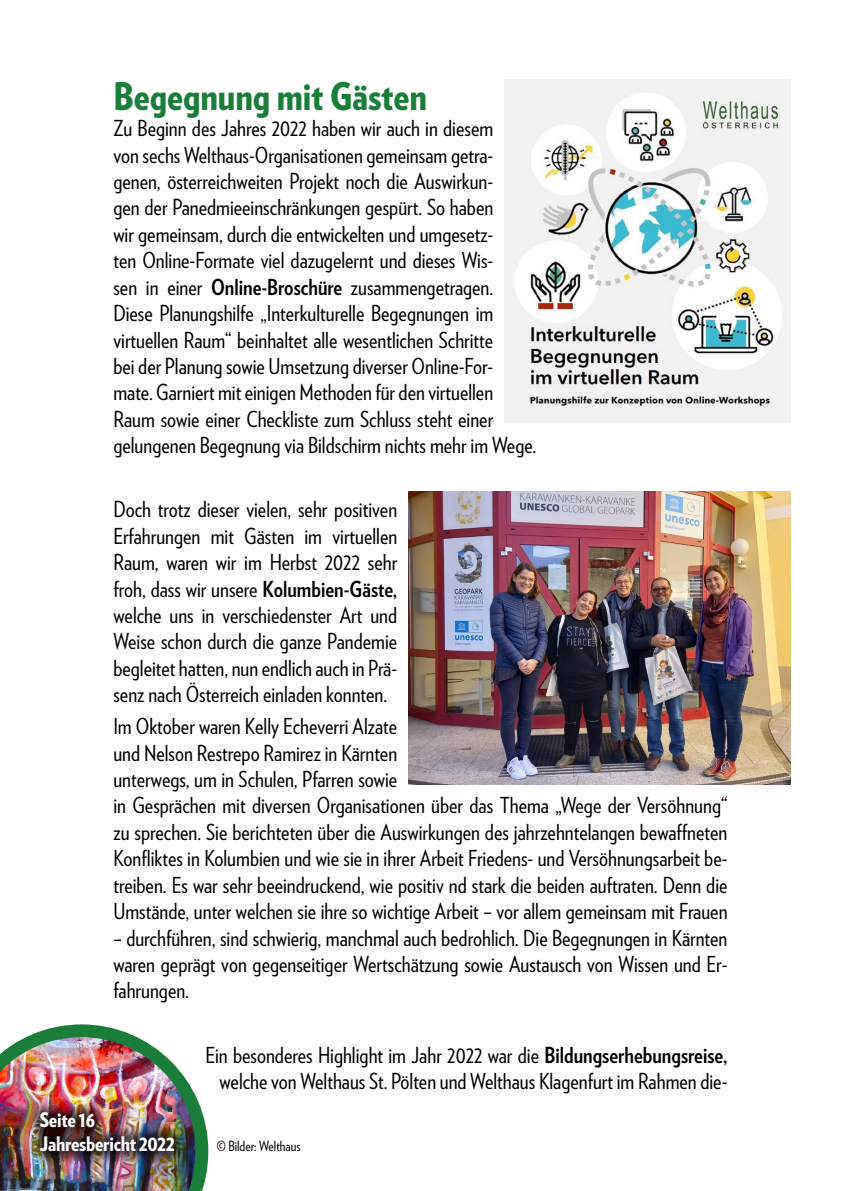
<style>
.page{position:relative;width:842px;height:1191px;background:#fff}
.page>*{position:absolute;margin:0;border:0;box-sizing:border-box;transform-origin:0 0}
.t1{font:900 38px "Verlag Condensed";color:#1a7d39}
.t2{font:22px/26.4px "Verlag Condensed";color:#000}
.t3{font:900 20px/24px "Verlag Condensed";letter-spacing:-.01em;color:#fff}
.t4{font:14px "Verlag Condensed";color:#000}
.s1{font-weight:700}
</style>
<div class="page">
<img style="left:0;top:1024px;width:208px;height:167px">
<img style="left:505px;top:79px;width:286px;height:344px">
<img style="left:409px;top:491px;width:382px;height:293px">
<h1 class="t1" style="left:113px;top:66px;width:315px">Begegnung mit Gästen</h1>
<p class="t2" style="left:113px;top:114px;width:424px">Zu Beginn des Jahres 2022 haben wir auch in diesem<br>von sechs Welthaus-Organisationen gemeinsam getra&shy;genen, österreichweiten Projekt noch die Auswirkun-<br>gen der Panedmieeinschränkungen gespürt. So haben<br>wir gemeinsam, durch die entwickelten und umgesetz-<br>ten Online-Formate viel dazugelernt und dieses Wis-<br>sen in einer <span class="s1">Online-Broschüre</span> zusammengetragen.<br>Diese Planungshilfe „Interkulturelle Begegnungen im virtuellen Raum“ beinhaltet alle wesentlichen Schritte<br>bei der Planung sowie Umsetzung diverser Online-For&shy;mate. Garniert mit einigen Methoden für den virtuellen Raum sowie einer Checkliste zum Schluss steht einer gelungenen Begegnung via Bildschirm nichts mehr im Wege.</p>
<p class="t2" style="left:113px;top:495px;width:285px;text-align:justify">Doch trotz dieser vielen, sehr positiven Erfahrungen mit Gästen im virtuellen Raum, waren wir im Herbst 2022 sehr froh, dass wir unsere <span class="s1">Kolumbien-Gäste, </span>welche uns in verschiedenster Art und Weise schon durch die ganze Pandemie begleitet hatten, nun endlich auch in Prä&shy;senz nach Österreich einladen konnten.</p>
<p class="t2" style="left:113px;top:712px;width:616px">Im Oktober waren Kelly Echeverri Alzate<br>und Nelson Restrepo Ramirez in Kärnten<br>unterwegs, um in Schulen, Pfarren sowie<br>in Gesprächen mit diversen Organisationen über das Thema „Wege der Versöhnung“ zu sprechen. Sie berichteten über die Auswirkungen des jahrzehntelangen bewaffneten Konfliktes in Kolumbien und wie sie in ihrer Arbeit Friedens- und Versöhnungsarbeit be&shy;treiben. Es war sehr beeindruckend, wie positiv nd stark die beiden auftraten. Denn die Umstände, unter welchen sie ihre so wichtige Arbeit – vor allem gemeinsam mit Frauen</p>
<p class="t2" style="left:113px;top:923px;width:616px;text-align:justify">– durchführen, sind schwierig, manchmal auch bedrohlich. Die Begegnungen in Kärnten waren geprägt von gegenseitiger Wertschätzung sowie Austausch von Wissen und Er&shy;fahrungen.</p>
<p class="t3" style="left:40px;top:1107px;width:137px">Seite 16<br>Jahresbericht 2022</p>
<p class="t2" style="left:205px;top:1040px;width:523px;text-align:right">Ein besonderes Highlight im Jahr 2022 war die <span class="s1">Bildungserhebungsreise, </span>welche von Welthaus St. Pölten und Welthaus Klagenfurt im Rahmen die-</p>
<p class="t4" style="left:217px;top:1135px;width:85px">© Bilder: Welthaus</p>
</div>
